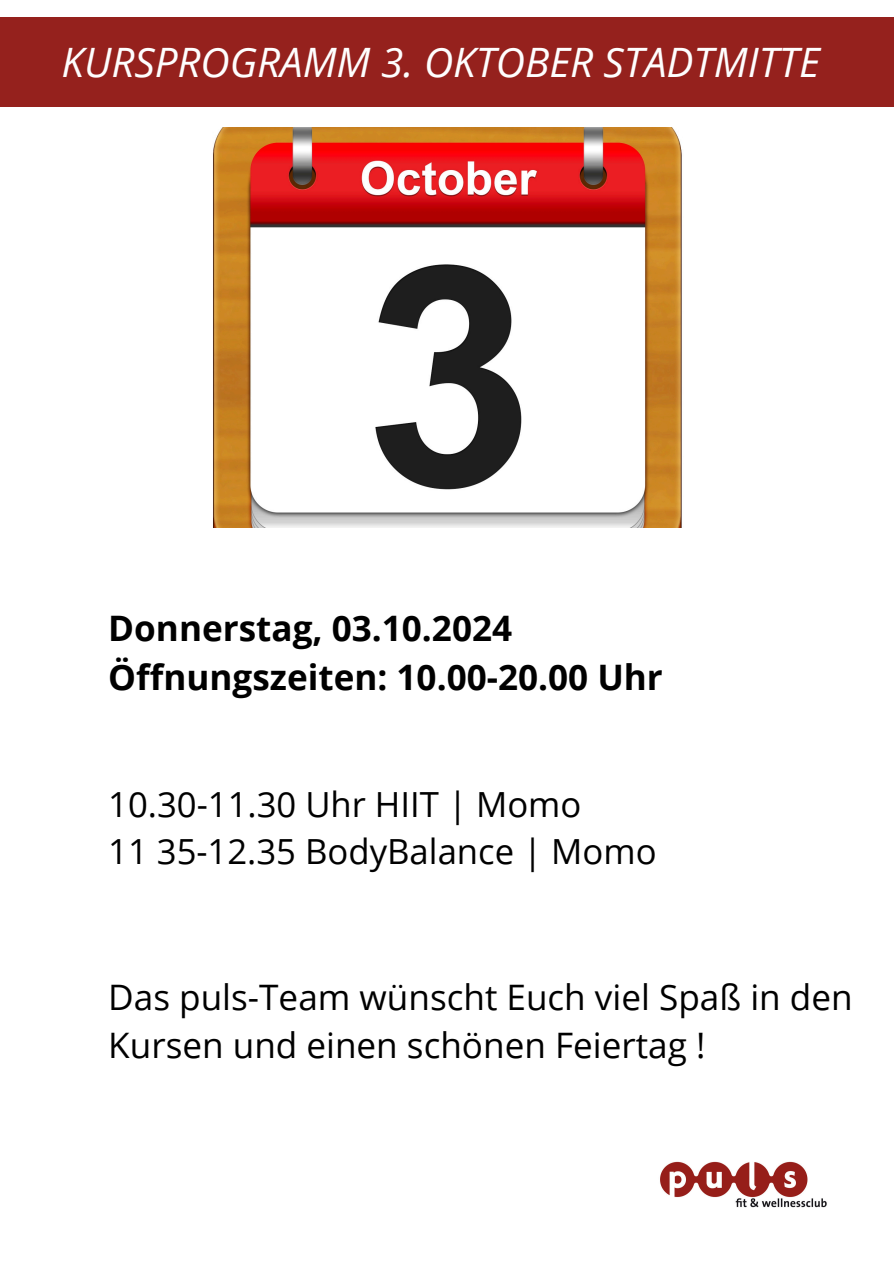
<style>
.page{position:relative;width:894px;height:1264px;background:#fff}
.page>*{position:absolute;margin:0;border:0;box-sizing:border-box;transform-origin:0 0}
.t1{font:italic 40.5px "Open Sans";color:#fefefe}
.t2{font:35.1px/48.9px "Open Sans";color:#000}
.t3{font:700 35.1px/48.9px "Open Sans";color:#000}
.t4{font:34.65px "Open Sans";color:#000}
</style>
<div class="page">
<img style="left:660px;top:1161px;width:167px;height:47px">
<div style="left:0;top:17px;width:893px;height:90px;background:#95211d"></div>
<img style="left:213px;top:127px;width:469px;height:400px">
<p class="t1" style="left:61px;top:33px;width:759px">KURSPROGRAMM 3. OKTOBER STADTMITTE</p>
<h2 class="t3" style="left:108px;top:603px;width:556px">Donnerstag, 03.10.2024<br>Öffnungszeiten: 10.00-20.00 Uhr</h2>
<p class="t4" style="left:108px;top:779px;width:474px">10.30-11.30 Uhr HIIT | Momo</p>
<p class="t4" style="left:108px;top:827px;width:549px">11 35-12.35 BodyBalance | Momo</p>
<p class="t2" style="left:108px;top:971px;width:745px">Das puls-Team wünscht Euch viel Spaß in den<br>Kursen und einen schönen Feiertag !</p>
</div>
